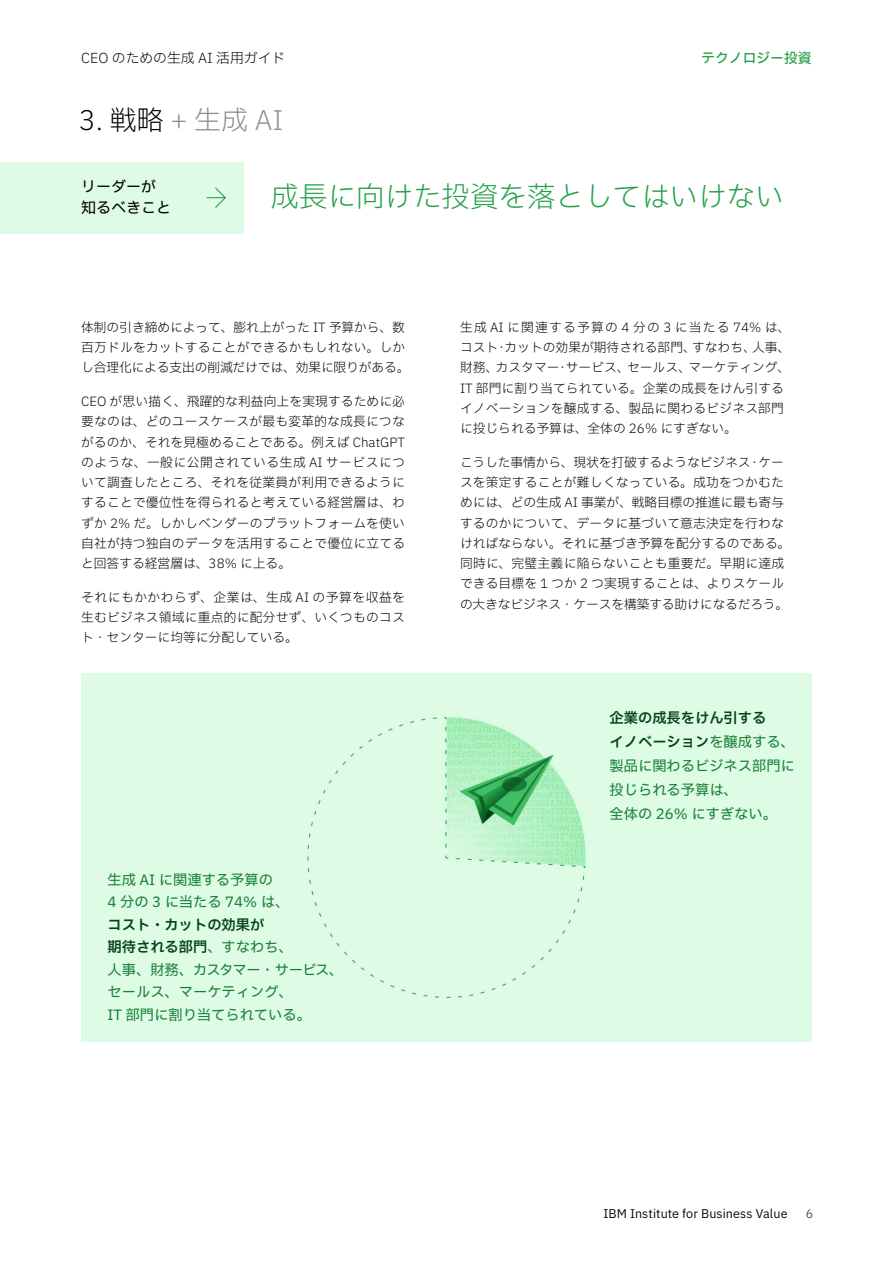
<style>
.page{position:relative;width:893px;height:1263px;background:#fff}
.page>*{position:absolute;margin:0;border:0;box-sizing:border-box;transform-origin:0 0}
.what_title{font:300 28.5px "IBM Plex Sans JP";color:#24a148}
.t1{font:300 27px "IBM Plex Sans JP";color:#8d8d8d}
.what{font:15px/21px "IBM Plex Sans JP Text";color:#000}
.Body_Reg__9_5_14{font:14.25px/22.5px "IBM Plex Sans JP Text";color:#198038}
.t2{font:300 13.8px "IBM Plex Sans JP";color:#000}
.t3{font:13.8px "IBM Plex Sans JP Medm";color:#24a148}
.Body_Reg__9_5_14-2{font:300 12.75px/20.2px "IBM Plex Sans JP";letter-spacing:.005em;color:#000}
.t4{font:12px "IBM Plex Sans JP";letter-spacing:.005em;color:#000}
.s1{color:#000}
.s2{font-family:"IBM Plex Sans JP Sm Bld";color:#044317}
</style>
<div class="page">
<div style="left:81px;top:674px;width:731px;height:367px;background:#defbe5"></div>
<div style="left:0;top:162px;width:243px;height:71px;background:#defbe6"></div>
<svg style="left:206px;top:187px;width:20px;height:21px"></svg>
<p class="t2" style="left:81px;top:48px;width:206px">CEO のための生成 AI 活用ガイド</p>
<p class="t3" style="left:701px;top:48px;width:112px">テクノロジー投資</p>
<p class="t1" style="left:79px;top:101px;width:206px"><span class="s1">3. 戦略</span> + 生成 AI</p>
<p class="what" style="left:81px;top:175px;width:91px">リーダーが知るべきこと</p>
<p class="what_title" style="left:270px;top:176px;width:515px">成長に向けた投資を落としてはいけない</p>
<p class="Body_Reg__9_5_14-2" style="left:81px;top:316px;width:330px">体制の引き締めによって、膨れ上がった IT 予算から、数百万ドルをカットすることができるかもしれない。しかし合理化による支出の削減だけでは、効果に限りがある。</p>
<p class="Body_Reg__9_5_14-2" style="left:81px;top:390px;width:325px;text-align:justify">CEO が思い描く、飛躍的な利益向上を実現するために必要なのは、どのユースケースが最も変革的な成長につながるのか、それを見極めることである。例えば ChatGPTのような、一般に公開されている生成 AI サービスについて調査したところ、それを従業員が利用できるようにすることで優位性を得られると考えている経営層は、わずか 2% だ。しかしベンダーのプラットフォームを使い自社が持つ独自のデータを活用することで優位に立てると回答する経営層は、38% に上る。</p>
<p class="Body_Reg__9_5_14-2" style="left:81px;top:586px;width:325px;text-align:justify">それにもかかわらず、企業は、生成 AI の予算を収益を生むビジネス領域に重点的に配分せず、いくつものコスト・センターに均等に分配している。</p>
<p class="Body_Reg__9_5_14" style="left:108px;top:867px;width:237px">生成 AI に関連する予算の<br>4 分の 3 に当たる 74% は、<br><span class="s2">コスト・カットの効果が<br>期待される部門</span>、すなわち、<br>人事、財務、カスタマー・サービス、セールス、マーケティング、<br>IT 部門に割り当てられている。</p>
<p class="Body_Reg__9_5_14-2" style="left:460px;top:316px;width:332px">生成 AI に関連する予算の 4 分の 3 に当たる 74% は、コスト・カットの効果が期待される部門、すなわち、人事、財務、カスタマー・サービス、セールス、マーケティング、<br>IT 部門に割り当てられている。企業の成長をけん引するイノベーションを醸成する、製品に関わるビジネス部門に投じられる予算は、全体の 26% にすぎない。</p>
<p class="Body_Reg__9_5_14-2" style="left:460px;top:451px;width:332px">こうした事情から、現状を打破するようなビジネス・ケースを策定することが難しくなっている。成功をつかむためには、どの生成 AI 事業が、戦略目標の推進に最も寄与するのかについて、データに基づいて意志決定を行わなければならない。それに基づき予算を配分するのである。同時に、完璧主義に陥らないことも重要だ。早期に達成できる目標を 1 つか 2 つ実現することは、よりスケールの大きなビジネス・ケースを構築する助けになるだろう。</p>
<p class="Body_Reg__9_5_14" style="left:610px;top:705px;width:187px;line-height:24px"><span class="s2">企業の成長をけん引する<br>イノベーション</span>を醸成する、製品に関わるビジネス部門に投じられる予算は、<br>全体の 26% にすぎない。</p>
<p class="t4" style="left:603px;top:1205px;width:186px">IBM Institute for Business Value</p>
<p class="t4" style="left:805px;top:1205px;width:9px">6</p>
</div>
